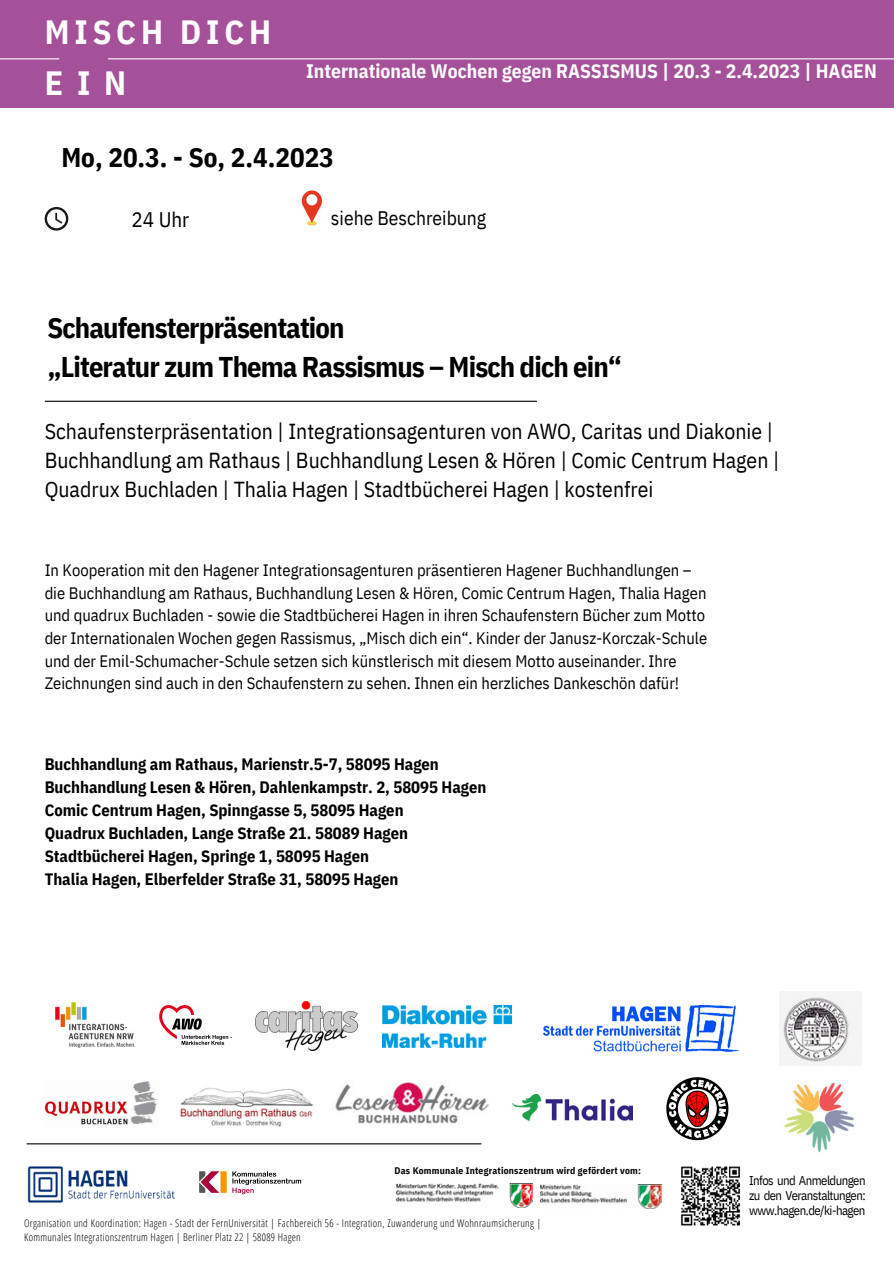
<style>
.page{position:relative;width:894px;height:1264px;background:#fff}
.page>*{position:absolute;margin:0;border:0;box-sizing:border-box;transform-origin:0 0}
.t1{font:700 33.6px/50.7px "IBM Plex Sans Cond";letter-spacing:.145em;color:#fcfcfc}
.t2{font:700 28.5px/39.5px "IBM Plex Sans Cond";letter-spacing:-.03em;color:#000}
.t3{font:700 27px "IBM Plex Sans Cond";color:#000}
.t4{font:21.6px/29.2px "IBM Plex Sans Cond";color:#000}
.t5{font:21px "IBM Plex Sans Cond";color:#000}
.t6{font:700 19.5px "IBM Plex Sans Cond";color:#fcfcfc}
.t7{font:19.5px "IBM Plex Sans Cond";color:#000}
.t8{font:16.5px/22.5px "IBM Plex Sans Cond";color:#000}
.t9{font:700 16.5px/23px "IBM Plex Sans Cond";color:#000}
.t10{font:12.75px/15.1px "IBM Plex Sans Cond";letter-spacing:-.045em;color:#000;text-align:justify}
.t11{font:300 10.65px/13.5px "Open Sans Condensed";letter-spacing:.03em;color:#000}
.t12{font:700 9.6px "IBM Plex Sans Cond";letter-spacing:.02em;color:#000}
</style>
<div class="page">
<div style="left:0;top:0;width:893px;height:108px;background:#a5519a"></div>
<hr style="left:45px;top:401px;width:491px;height:1px;background:#000">
<svg style="left:45px;top:207px;width:23px;height:23px"></svg>
<svg style="left:301px;top:190px;width:21px;height:35px"></svg>
<div style="left:306px;top:194px;width:11px;height:11px;background:#fff;border-radius:50%"></div>
<hr style="left:27px;top:1143px;width:454px;height:1px;background:#000">
<hr style="left:108px;top:58px;width:785px;height:1px;background:#fcfcfc">
<hr style="left:0;top:58px;width:59px;height:1px;background:#fcfcfc">
<img style="left:27px;top:1166px;width:148px;height:37px">
<svg style="left:232px;top:1171px;width:69px;height:23px"></svg>
<div style="left:220px;top:1171px;width:7px;height:21px;background:#f49800"></div>
<svg style="left:199px;top:1171px;width:20px;height:21px"></svg>
<img style="left:396px;top:1183px;width:136px;height:24px">
<img style="left:540px;top:1184px;width:121px;height:24px">
<img style="left:681px;top:1166px;width:60px;height:60px">
<img style="left:55px;top:1002px;width:81px;height:46px">
<img style="left:159px;top:1005px;width:73px;height:40px">
<img style="left:255px;top:1001px;width:102px;height:49px">
<img style="left:382px;top:1005px;width:129px;height:42px">
<img style="left:543px;top:1005px;width:195px;height:46px">
<img style="left:666px;top:1077px;width:63px;height:64px">
<img style="left:45px;top:1081px;width:113px;height:44px">
<img style="left:180px;top:1087px;width:133px;height:40px">
<img style="left:335px;top:1080px;width:154px;height:44px">
<img style="left:512px;top:1094px;width:120px;height:26px">
<img style="left:779px;top:991px;width:82px;height:74px">
<img style="left:783px;top:1082px;width:71px;height:70px">
<h1 class="t1" style="left:45px;top:6px;width:228px">MISCH DICH<br>EIN</h1>
<p class="t6" style="left:306px;top:58px;width:572px">Internationale Wochen gegen RASSISMUS | 20.3 - 2.4.2023 | HAGEN</p>
<h3 class="t3" style="left:61px;top:139px;width:274px">Mo, 20.3. - So, 2.4.2023</h3>
<p class="t5" style="left:131px;top:205px;width:59px">24 Uhr</p>
<p class="t7" style="left:331px;top:205px;width:157px">siehe Beschreibung</p>
<h2 class="t2" style="left:47px;top:307px;width:576px">Schaufensterpräsentation<br>„Literatur zum Thema Rassismus – Misch dich ein“</h2>
<h3 class="t4" style="left:45px;top:416px;width:736px">Schaufensterpräsentation | Integrationsagenturen von AWO, Caritas und Diakonie |<br>Buchhandlung am Rathaus | Buchhandlung Lesen &amp; Hören | Comic Centrum Hagen |<br>Quadrux Buchladen | Thalia Hagen | Stadtbücherei Hagen | kostenfrei</h3>
<p class="t8" style="left:45px;top:559px;width:663px">In Kooperation mit den Hagener Integrationsagenturen präsentieren Hagener Buchhandlungen – die Buchhandlung am Rathaus, Buchhandlung Lesen &amp; Hören, Comic Centrum Hagen, Thalia Hagen und quadrux Buchladen - sowie die Stadtbücherei Hagen in ihren Schaufenstern Bücher zum Motto der Internationalen Wochen gegen Rassismus, „Misch dich ein“. Kinder der Janusz-Korczak-Schule und der Emil-Schumacher-Schule setzen sich künstlerisch mit diesem Motto auseinander. Ihre Zeichnungen sind auch in den Schaufenstern zu sehen. Ihnen ein herzliches Dankeschön dafür!</p>
<p class="t9" style="left:45px;top:752px;width:443px">Buchhandlung am Rathaus, Marienstr.5-7, 58095 Hagen Buchhandlung Lesen &amp; Hören, Dahlenkampstr. 2, 58095 Hagen Comic Centrum Hagen, Spinngasse 5, 58095 Hagen<br>Quadrux Buchladen, Lange Straße 21. 58089 Hagen Stadtbücherei Hagen, Springe 1, 58095 Hagen<br>Thalia Hagen, Elberfelder Straße 31, 58095 Hagen</p>
<p class="t12" style="left:394px;top:1163px;width:248px">Das Kommunale Integrationszentrum wird gefördert vom:</p>
<p class="t11" style="left:24px;top:1216px;width:518px">Organisation und Koordination: Hagen - Stadt der FernUniversität | Fachbereich 56 - Integration, Zuwanderung und Wohnraumsicherung |<br>Kommunales Integrationszentrum Hagen | Berliner Platz 22 | 58089 Hagen</p>
<p class="t10" style="left:749px;top:1172px;width:118px">Infos und Anmeldungen zu den Veranstaltungen: www.hagen.de/ki-hagen</p>
</div>
